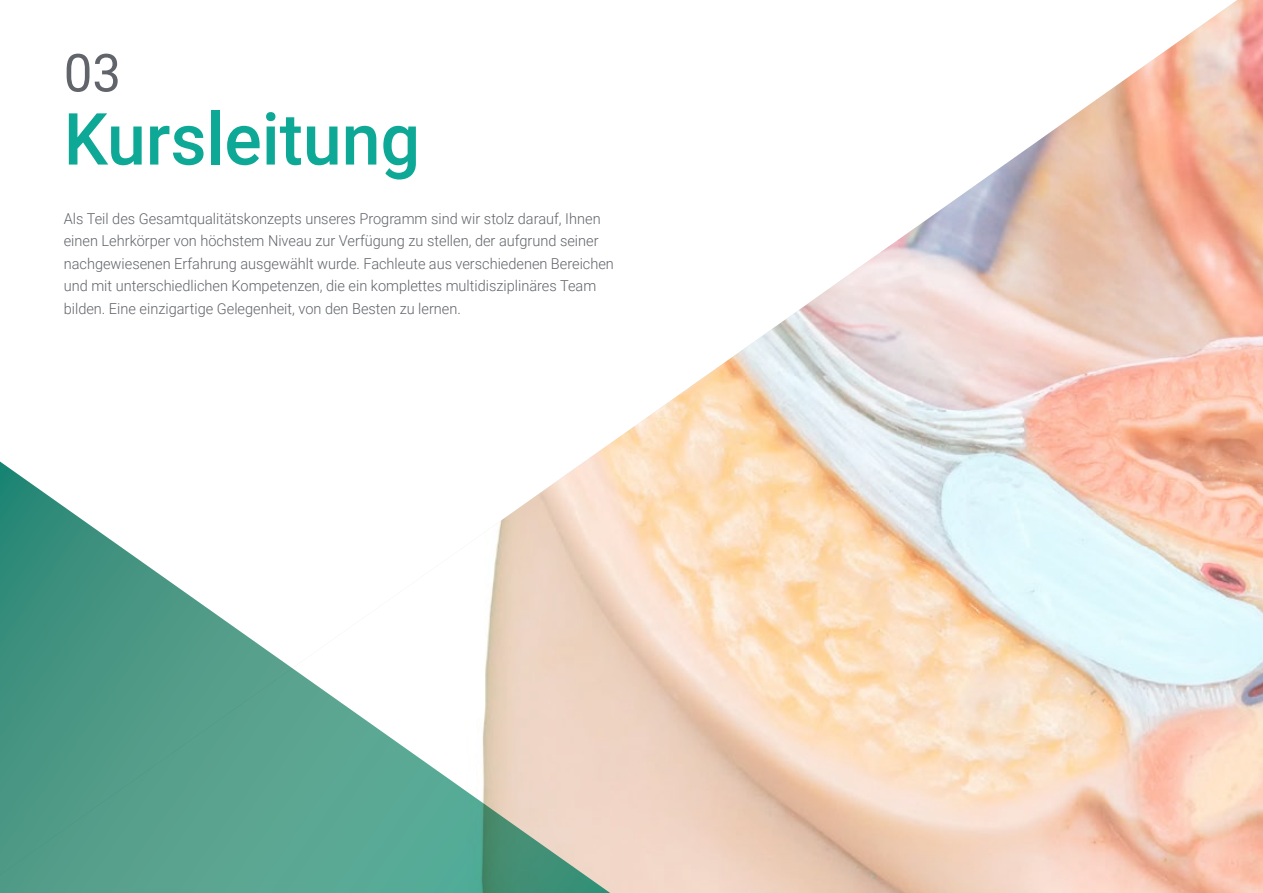
<style>
.page{position:relative;width:1263px;height:893px;background:#fff}
.page>*{position:absolute;margin:0;border:0;box-sizing:border-box;transform-origin:0 0}
.t1{font:500 72px "Roboto";color:#0ea996}
.t2{font:52.5px "Roboto";color:#61646a}
.t3{font:300 15px/22.5px "Roboto";color:#61646a}
</style>
<div class="page">
<img style="left:607px;top:0;width:656px;height:893px">
<svg style="left:0;top:446px;width:640px;height:447px"></svg>
<h2 class="t2" style="left:64px;top:36px;width:59px">03</h2>
<h1 class="t1" style="left:64px;top:89px;width:358px">Kursleitung</h1>
<p class="t3" style="left:64px;top:207px;width:552px">Als Teil des Gesamtqualitätskonzepts unseres Programm sind wir stolz darauf, Ihnen einen Lehrkörper von höchstem Niveau zur Verfügung zu stellen, der aufgrund seiner nachgewiesenen Erfahrung ausgewählt wurde. Fachleute aus verschiedenen Bereichen und mit unterschiedlichen Kompetenzen, die ein komplettes multidisziplinäres Team bilden. Eine einzigartige Gelegenheit, von den Besten zu lernen.</p>
</div>
